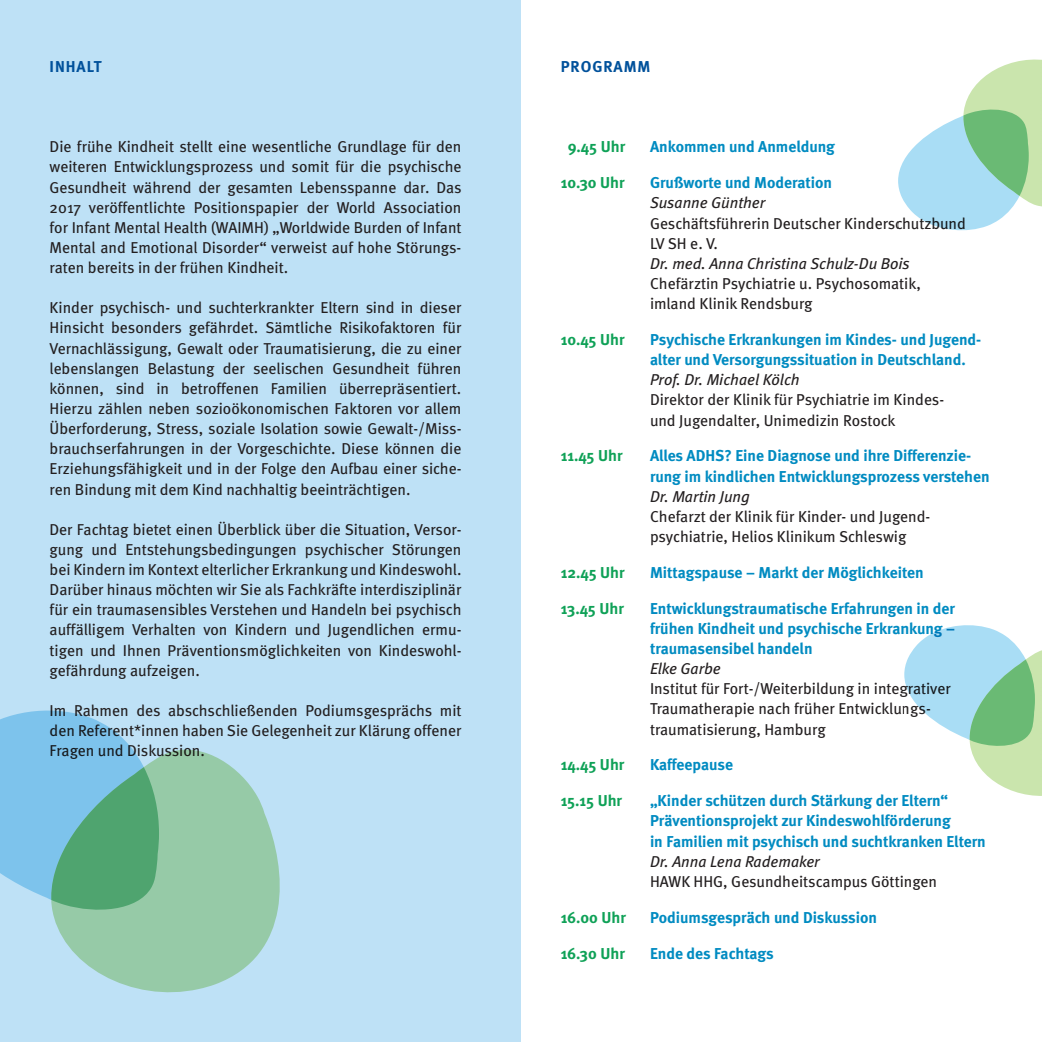
<style>
.page{position:relative;width:1042px;height:1042px;background:#fff}
.page>*{position:absolute;margin:0;border:0;box-sizing:border-box;transform-origin:0 0}
.t1{font:15.75px/20.1px "Meta";color:#231f20}
.t2{font:700 15.75px/20.1px "Meta";color:#008bc1}
.t3{font:italic 15.75px "Meta";color:#231f20}
.t4{font:700 15.75px "Meta";color:#0fa157}
.t5{font:700 15.75px "Meta";letter-spacing:.06em;color:#01519b}
</style>
<div class="page">
<div style="left:0;top:0;width:521px;height:1042px;background:#bee1f6"></div>
<svg style="left:53px;top:749px;width:227px;height:244px;fill:#96caa7"></svg>
<svg style="left:0;top:710px;width:159px;height:204px;background:#77bdc2"></svg>
<svg style="left:898px;top:59px;width:144px;height:737px"></svg>
<p class="t5" style="left:50px;top:57px;width:53px">INHALT</p>
<p class="t1" style="left:50px;top:137px;width:413px;text-align:justify">Die frühe Kindheit stellt eine wesentliche Grundlage für den weiteren Entwicklungsprozess und somit für die psychische Gesundheit während der gesamten Lebensspanne dar. Das 2017 veröffentlichte Positionspapier der World Association for Infant Mental Health (WAIMH) „Worldwide Burden of Infant Mental and Emotional Disorder“ verweist auf hohe Störungs&shy;raten bereits in der frühen Kindheit.</p>
<p class="t1" style="left:50px;top:298px;width:413px;text-align:justify">Kinder psychisch- und suchterkrankter Eltern sind in dieser Hinsicht besonders gefährdet. Sämtliche Risikofaktoren für Vernachlässigung, Gewalt oder Traumatisierung, die zu einer lebenslangen Belastung der seelischen Gesundheit führen können, sind in betroffenen Familien überrepräsentiert.<br>Hierzu zählen neben sozioökonomischen Faktoren vor allem Überforderung, Stress, soziale Isolation sowie Gewalt-/Miss&shy;brauchserfahrungen in der Vorgeschichte. Diese können die Erziehungsfähigkeit und in der Folge den Aufbau einer siche&shy;ren Bindung mit dem Kind nachhaltig beeinträchtigen.</p>
<p class="t1" style="left:50px;top:519px;width:413px;text-align:justify">Der Fachtag bietet einen Überblick über die Situation, Versor&shy;gung und Entstehungsbedingungen psychischer Störungen bei Kindern im Kontext elterlicher Erkrankung und Kindeswohl.<br>Darüber hinaus möchten wir Sie als Fachkräfte interdisziplinär für ein traumasensibles Verstehen und Handeln bei psychisch auffälligem Verhalten von Kindern und Jugendlichen ermu&shy;tigen und Ihnen Präventionsmöglichkeiten von Kindeswohl&shy;gefährdung aufzeigen.</p>
<p class="t1" style="left:50px;top:700px;width:413px;text-align:justify">Im Rahmen des abschschließenden Podiumsgesprächs mit den Referent*innen haben Sie Gelegenheit zur Klärung offener Fragen und Diskussion.</p>
<p class="t5" style="left:561px;top:57px;width:91px">PROGRAMM</p>
<p class="t4" style="left:568px;top:138px;width:59px">9.45 Uhr</p>
<p class="t2" style="left:650px;top:137px;width:186px">Ankommen und Anmeldung</p>
<p class="t4" style="left:561px;top:173px;width:65px">10.30 Uhr</p>
<p class="t2" style="left:650px;top:173px;width:184px">Grußworte und Moderation</p>
<p class="t3" style="left:650px;top:194px;width:117px">Susanne Günther</p>
<p class="t1" style="left:650px;top:213px;width:317px">Geschäftsführerin Deutscher Kinderschutzbund<br>LV SH e. V.</p>
<p class="t3" style="left:650px;top:254px;width:261px">Dr. med. Anna Christina Schulz-Du Bois</p>
<p class="t1" style="left:650px;top:273px;width:272px">Chefärztin Psychiatrie u. Psychosomatik, imland Klinik Rendsburg</p>
<p class="t4" style="left:561px;top:330px;width:65px">10.45 Uhr</p>
<p class="t2" style="left:650px;top:329px;width:333px">Psychische Erkrankungen im Kindes- und Jugend&shy;alter und Versorgungssituation in Deutschland.</p>
<p class="t3" style="left:650px;top:371px;width:151px">Prof. Dr. Michael Kölch</p>
<p class="t1" style="left:650px;top:390px;width:296px">Direktor der Klinik für Psychiatrie im Kindes&shy;und Jugendalter, Unimedizin Rostock</p>
<p class="t4" style="left:561px;top:446px;width:63px">11.45 Uhr</p>
<p class="t2" style="left:650px;top:446px;width:341px">Alles ADHS? Eine Diagnose und ihre Differenzie&shy;rung im kindlichen Entwicklungsprozess verstehen</p>
<p class="t3" style="left:650px;top:487px;width:101px">Dr. Martin Jung</p>
<p class="t1" style="left:650px;top:506px;width:280px">Chefarzt der Klinik für Kinder- und Jugend&shy;psychiatrie, Helios Klinikum Schleswig</p>
<p class="t4" style="left:561px;top:563px;width:65px">12.45 Uhr</p>
<p class="t2" style="left:650px;top:562px;width:275px">Mittagspause – Markt der Möglichkeiten</p>
<p class="t4" style="left:561px;top:599px;width:65px">13.45 Uhr</p>
<p class="t2" style="left:650px;top:598px;width:306px;text-align:justify">Entwicklungstraumatische Erfahrungen in der frühen Kindheit und psychische Erkrankung – traumasensibel handeln</p>
<p class="t3" style="left:650px;top:659px;width:72px">Elke Garbe</p>
<p class="t1" style="left:650px;top:678px;width:302px">Institut für Fort-/Weiterbildung in integrativer<br>Traumatherapie nach früher Entwicklungs&shy;traumatisierung, Hamburg</p>
<p class="t4" style="left:561px;top:755px;width:65px">14.45 Uhr</p>
<p class="t2" style="left:650px;top:754px;width:85px">Kaffeepause</p>
<p class="t4" style="left:561px;top:791px;width:63px">15.15 Uhr</p>
<p class="t2" style="left:650px;top:790px;width:337px">„Kinder schützen durch Stärkung der Eltern“<br>Präventionsprojekt zur Kindeswohlförderung<br>in Familien mit psychisch und suchtkranken Eltern</p>
<p class="t3" style="left:650px;top:852px;width:171px">Dr. Anna Lena Rademaker</p>
<p class="t1" style="left:650px;top:871px;width:289px">HAWK HHG, Gesundheitscampus Göttingen</p>
<p class="t4" style="left:561px;top:908px;width:67px">16.00 Uhr</p>
<p class="t2" style="left:650px;top:907px;width:228px">Podiumsgespräch und Diskussion</p>
<p class="t4" style="left:561px;top:944px;width:66px">16.30 Uhr</p>
<p class="t2" style="left:650px;top:943px;width:125px">Ende des Fachtags</p>
</div>
